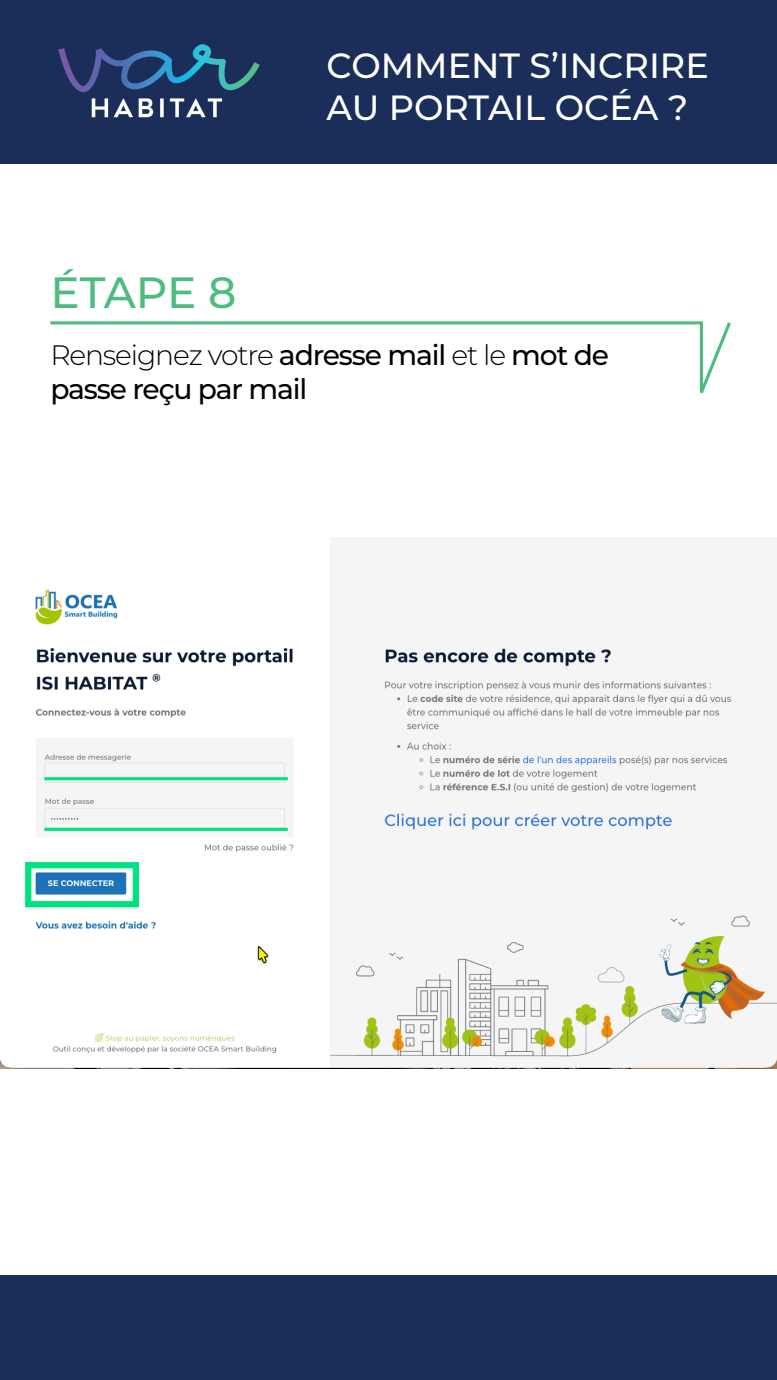
<style>
.page{position:relative;width:777px;height:1380px;background:#fff}
.page>*{position:absolute;margin:0;border:0;box-sizing:border-box;transform-origin:0 0}
.t1{font:500 43.75px "Montserrat";letter-spacing:-.005em;color:#4ebc7f}
.t2{font:500 35px/42px "Montserrat";color:#fff}
.t3{font:500 28.12px/33.8px "Montserrat";letter-spacing:-.04em;color:#000}
.s1{font-weight:300}
</style>
<div class="page">
<img style="left:0;top:589px;width:776px;height:480px">
<svg style="left:50px;top:321px;width:681px;height:72px"></svg>
<div style="left:25px;top:862px;width:114px;height:45px;border:6px solid #00e281"></div>
<div style="left:0;top:1276px;width:776px;height:104px;background:#1b2e59"></div>
<div style="left:0;top:0;width:776px;height:163px;background:#1b2e59"></div>
<img style="left:58px;top:44px;width:202px;height:74px">
<hr style="left:44px;top:777px;width:244px;height:3px;background:#00e281">
<hr style="left:44px;top:828px;width:244px;height:3px;background:#00e281">
<p class="t1" style="left:50px;top:262px;width:187px">ÉTAPE 8</p>
<p class="t2" style="left:326px;top:43px;width:383px">COMMENT S’INCRIRE<br>AU PORTAIL OCÉA ?</p>
<p class="t3" style="left:50px;top:337px;width:560px"><span class="s1">Renseignez votre</span> adresse mail <span class="s1">et le</span> mot de passe reçu par mail</p>
</div>
